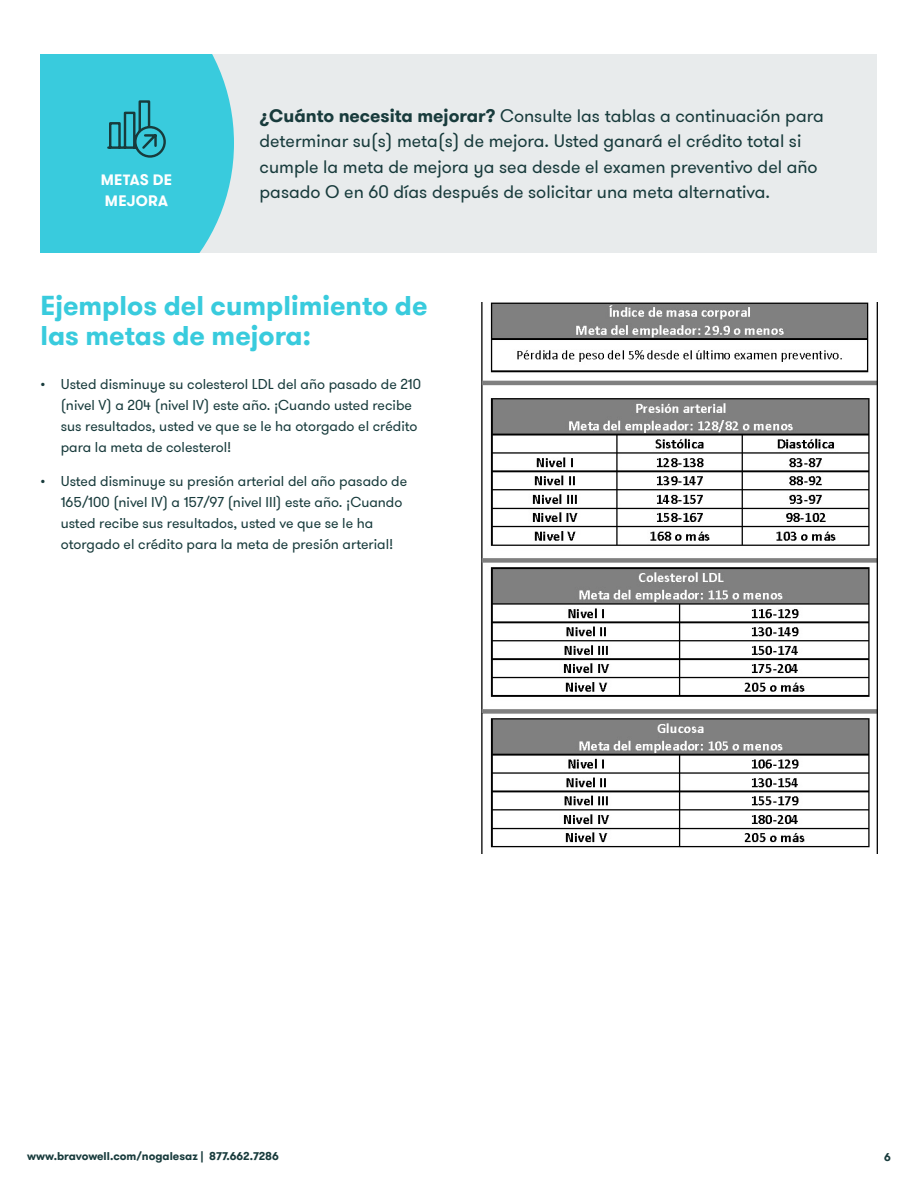
<style>
.page{position:relative;width:918px;height:1188px;background:#fff}
.page>*{position:absolute;margin:0;border:0;box-sizing:border-box;transform-origin:0 0}
.Intro{font:700 27px/30px "GT Walsheim";color:#39cbdd}
.Intro-2{font:18px/25.5px "GT Walsheim";color:#183b3c}
.page_title{font:700 15px/21px "GT Walsheim";letter-spacing:.015em;color:#fff}
.t1{font:14.25px/21px "GT Walsheim";color:#183b3c}
.t2{font:700 11.25px "GT Walsheim";color:#183b3c}
.s1{font-weight:700}
</style>
<div class="page">
<div style="left:40px;top:54px;width:838px;height:199px;background:#e8ebec"></div>
<svg style="left:40px;top:54px;width:194px;height:199px"></svg>
<img style="left:481px;top:302px;width:397px;height:551px">
<p class="page_title" style="left:101px;top:170px;width:73px">METAS DE<br>MEJORA</p>
<p class="Intro-2" style="left:260px;top:103px;width:566px"><span class="s1">¿Cuánto necesita mejorar?</span> Consulte las tablas a continuación para determinar su(s) meta(s) de mejora. Usted ganará el crédito total si cumple la meta de mejora ya sea desde el examen preventivo del año pasado O en 60 días después de solicitar una meta alternativa.</p>
<p class="Intro" style="left:40px;top:291px;width:389px">Ejemplos del cumplimiento de las metas de mejora:</p>
<p class="t1" style="left:61px;top:374px;width:362px;text-indent:-20px">• Usted disminuye su colesterol LDL del año pasado de 210 (nivel V) a 204 (nivel IV) este año. ¡Cuando usted recibe sus resultados, usted ve que se le ha otorgado el crédito para la meta de colesterol!</p>
<p class="t1" style="left:61px;top:471px;width:348px;text-indent:-20px">• Usted disminuye su presión arterial del año pasado de 165/100 (nivel IV) a 157/97 (nivel III) este año. ¡Cuando usted recibe sus resultados, usted ve que se le ha otorgado el crédito para la meta de presión arterial!</p>
<p class="t2" style="left:27px;top:1149px;width:253px">www.bravowell.com/nogalesaz | 877.662.7286</p>
<p class="t2" style="left:884px;top:1149px;width:8px">6</p>
</div>
